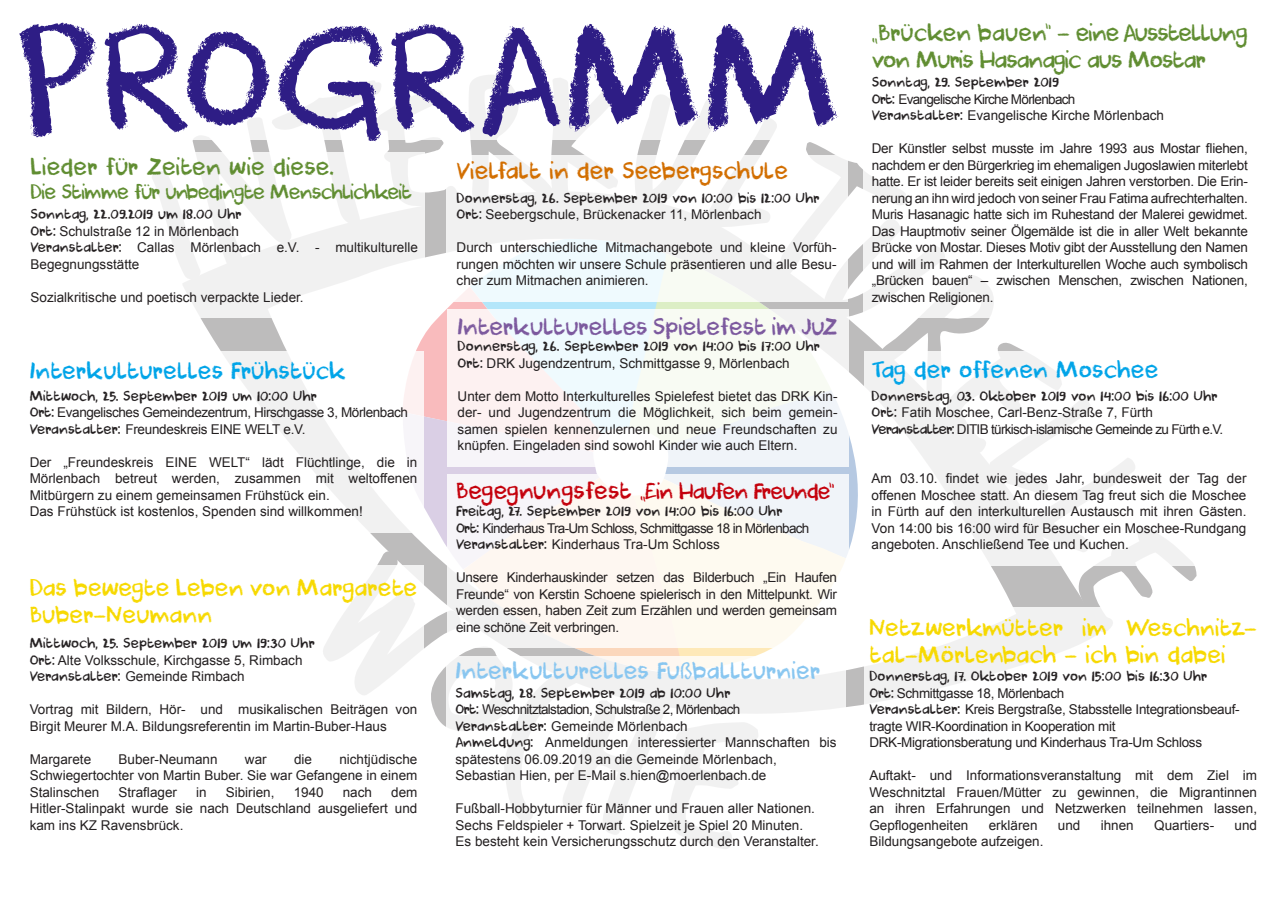
<style>
.page{position:relative;width:1280px;height:910px;background:#fff}
.page>*{position:absolute;margin:0;border:0;box-sizing:border-box;transform-origin:0 0}
.t1{font:138px "DK Cool Crayon";color:#2e1d85}
.t2{font:22.5px/27px "DK Cool Crayon";color:#f7d900}
.t3{font:22.5px/27px "DK Cool Crayon";letter-spacing:-.05em;color:#608d31}
.t4{font:22.5px "DK Cool Crayon";color:#00a4e8}
.t5{font:22.5px "DK Cool Crayon";letter-spacing:-.01em;color:#7c599e}
.t6{font:22.5px "DK Cool Crayon";color:#88c6f0}
.t7{font:22.5px "DK Cool Crayon";color:#d26e00}
.t8{font:22.5px "DK Cool Crayon";color:#608d31}
.t9{font:21px "DK Cool Crayon";letter-spacing:-.05em;color:#c4000b}
.t10{font:19.5px "DK Cool Crayon";letter-spacing:-.05em;color:#608d31}
.t11{font:13.5px/16.5px "Arial";color:#231f20;text-align:justify}
.t12{font:13.5px "DK Cool Crayon";color:#231f20}
.t13{font:13.5px "Arial";letter-spacing:-.05em;color:#231f20}
.t14{font:13.5px/16.5px "Arial";letter-spacing:-.02em;color:#231f20}
.t15{font:13.5px "Arial";letter-spacing:-.03em;color:#231f20}
.s1{font-family:"DK Cool Crayon"}
.s2{font-size:22.5px}
</style>
<div class="page">
<svg style="left:424px;top:632px;width:334px;height:95px"></svg>
<svg style="left:192px;top:140px;width:1004px;height:492px"></svg>
<div style="left:24px;top:566px;width:400px;height:280px;background:#fff"></div>
<div style="left:447px;top:155px;width:401px;height:147px;background:linear-gradient(to right,#f3f6f8,#f9f9f8)"></div>
<div style="left:447px;top:656px;width:399px;height:207px;background:linear-gradient(to right,#fafafa,#fbfbfb)"></div>
<div style="left:863px;top:16px;width:401px;height:302px;background:#fff"></div>
<div style="left:25px;top:153px;width:399px;height:165px;background:linear-gradient(to right,#fff,#f6f6f6)"></div>
<div style="left:24px;top:351px;width:400px;height:182px;background:#fff"></div>
<div style="left:447px;top:474px;width:402px;height:174px;background:linear-gradient(to right,#fbf5f3,#fbfaf4)"></div>
<div style="left:864px;top:351px;width:401px;height:215px;background:linear-gradient(to right,#f7f7f7,#fff)"></div>
<div style="left:864px;top:607px;width:400px;height:256px;background:#fff"></div>
<div style="left:447px;top:309px;width:402px;height:157px;background:#f8faf3"></div>
<p class="t1" style="left:15px;top:-7px;width:828px">PROGRAMM</p>
<p class="t8" style="left:31px;top:153px;width:305px">Lieder für Zeiten wie diese.</p>
<p class="t10" style="left:31px;top:180px;width:383px">Die Stimme für unbedingte Menschlichkeit</p>
<p class="t12" style="left:31px;top:206px;width:213px">Sonntag, 22.09.2019 um 18.00 Uhr</p>
<p class="t11" style="left:31px;top:223px;width:210px"><span class="s1">Ort:</span> Schulstraße 12 in Mörlenbach</p>
<p class="t11" style="left:31px;top:239px;width:389px"><span class="s1">Veranstalter:</span> Callas Mörlenbach e.V. - multikulturelle<br>Begegnungsstätte</p>
<p class="t11" style="left:31px;top:289px;width:275px">Sozialkritische und poetisch verpackte Lieder.</p>
<p class="t7" style="left:457px;top:157px;width:333px">Vielfalt in der Seebergschule</p>
<p class="t12" style="left:457px;top:189px;width:365px">Donnerstag, 26. September 2019 von 10:00 bis 12:00 Uhr</p>
<p class="t11" style="left:457px;top:206px;width:306px"><span class="s1">Ort:</span> Seebergschule, Brückenacker 11, Mörlenbach</p>
<p class="t11" style="left:457px;top:239px;width:381px">Durch unterschiedliche Mitmachangebote und kleine Vorfüh&shy;rungen möchten wir unsere Schule präsentieren und alle Besu&shy;cher zum Mitmachen animieren.</p>
<p class="t4" style="left:30px;top:357px;width:318px">Interkulturelles Frühstück</p>
<p class="t12" style="left:30px;top:387px;width:289px">Mittwoch, 25. September 2019 um 10:00 Uhr</p>
<p class="t15" style="left:30px;top:403px;width:380px"><span class="s1">Ort:</span> Evangelisches Gemeindezentrum, Hirschgasse 3, Mörlenbach</p>
<p class="t14" style="left:30px;top:421px;width:277px"><span class="s1">Veranstalter:</span> Freundeskreis EINE WELT e.V.</p>
<p class="t11" style="left:30px;top:454px;width:389px">Der „Freundeskreis EINE WELT“ lädt Flüchtlinge, die in Mörlenbach betreut werden, zusammen mit weltoffenen Mitbürgern zu einem gemeinsamen Frühstück ein.</p>
<p class="t11" style="left:30px;top:503px;width:335px">Das Frühstück ist kostenlos, Spenden sind willkommen!</p>
<p class="t2" style="left:30px;top:575px;width:389px">Das bewegte Leben von Margarete<br>Buber-Neumann</p>
<p class="t12" style="left:30px;top:635px;width:287px">Mittwoch, 25. September 2019 um 19:30 Uhr</p>
<p class="t11" style="left:30px;top:652px;width:274px"><span class="s1">Ort:</span> Alte Volksschule, Kirchgasse 5, Rimbach</p>
<p class="t11" style="left:30px;top:668px;width:216px"><span class="s1">Veranstalter:</span> Gemeinde Rimbach</p>
<p class="t11" style="left:30px;top:701px;width:389px">Vortrag mit Bildern, Hör- und musikalischen Beiträgen von<br>Birgit Meurer M.A. Bildungsreferentin im Martin-Buber-Haus</p>
<p class="t11" style="left:30px;top:751px;width:63px">Margarete</p>
<p class="t11" style="left:119px;top:751px;width:101px">Buber-Neumann</p>
<p class="t11" style="left:245px;top:751px;width:23px">war</p>
<p class="t11" style="left:294px;top:751px;width:20px">die</p>
<p class="t11" style="left:30px;top:751px;width:389px;text-indent:310px">nichtjüdische Schwiegertochter von Martin Buber. Sie war Gefangene in einem Stalinschen</p>
<p class="t11" style="left:119px;top:784px;width:60px">Straflager</p>
<p class="t11" style="left:196px;top:784px;width:12px">in</p>
<p class="t11" style="left:226px;top:784px;width:50px">Sibirien,</p>
<p class="t11" style="left:294px;top:784px;width:32px">1940</p>
<p class="t11" style="left:343px;top:784px;width:31px">nach</p>
<p class="t11" style="left:30px;top:784px;width:389px;text-indent:361px">dem Hitler-Stalinpakt wurde sie nach Deutschland ausgeliefert und kam ins KZ Ravensbrück.</p>
<p class="t5" style="left:458px;top:312px;width:381px">Interkulturelles Spielefest im JuZ</p>
<p class="t12" style="left:458px;top:338px;width:364px">Donnerstag, 26. September 2019 von 14:00 bis 17:00 Uhr</p>
<p class="t11" style="left:458px;top:355px;width:334px"><span class="s1">Ort:</span> DRK Jugendzentrum, Schmittgasse 9, Mörlenbach</p>
<p class="t11" style="left:458px;top:388px;width:381px">Unter dem Motto Interkulturelles Spielefest bietet das DRK Kin&shy;der- und Jugendzentrum die Möglichkeit, sich beim gemein&shy;samen spielen kennenzulernen und neue Freundschaften zu knüpfen. Eingeladen sind sowohl Kinder wie auch Eltern.</p>
<p class="t9" style="left:456px;top:478px;width:380px"><span class="s2">Begegnungsfest</span> „Ein Haufen Freunde“</p>
<p class="t12" style="left:456px;top:503px;width:328px">Freitag, 27. September 2019 von 14:00 bis 16:00 Uhr</p>
<p class="t13" style="left:456px;top:519px;width:355px"><span class="s1">Ort:</span> Kinderhaus Tra-Um Schloss, Schmittgasse 18 in Mörlenbach</p>
<p class="t11" style="left:456px;top:536px;width:265px"><span class="s1">Veranstalter:</span> Kinderhaus Tra-Um Schloss</p>
<p class="t11" style="left:456px;top:569px;width:382px">Unsere Kinderhauskinder setzen das Bilderbuch „Ein Haufen Freunde“ von Kerstin Schoene spielerisch in den Mittelpunkt. Wir werden essen, haben Zeit zum Erzählen und werden gemeinsam eine schöne Zeit verbringen.</p>
<p class="t6" style="left:455px;top:657px;width:366px">Interkulturelles Fußballturnier</p>
<p class="t12" style="left:455px;top:684px;width:277px">Samstag, 28. September 2019 ab 10:00 Uhr</p>
<p class="t13" style="left:455px;top:700px;width:286px"><span class="s1">Ort:</span> Weschnitztalstadion, Schulstraße 2, Mörlenbach</p>
<p class="t11" style="left:455px;top:718px;width:234px"><span class="s1">Veranstalter:</span> Gemeinde Mörlenbach</p>
<p class="t11" style="left:455px;top:734px;width:383px"><span class="s1">Anmeldung:</span> Anmeldungen interessierter Mannschaften bis spätestens 06.09.2019 an die Gemeinde Mörlenbach,</p>
<p class="t11" style="left:455px;top:767px;width:312px">Sebastian Hien, per E-Mail s.hien@moerlenbach.de</p>
<p class="t11" style="left:455px;top:800px;width:361px">Fußball-Hobbyturnier für Männer und Frauen aller Nationen.</p>
<p class="t11" style="left:455px;top:817px;width:349px">Sechs Feldspieler + Torwart. Spielzeit je Spiel 20 Minuten.</p>
<p class="t11" style="left:455px;top:833px;width:365px">Es besteht kein Versicherungsschutz durch den Veranstalter.</p>
<p class="t3" style="left:872px;top:19px;width:378px">„Brücken bauen“ - eine Ausstellung von Muris Hasanagic aus Mostar</p>
<p class="t12" style="left:872px;top:74px;width:189px">Sonntag, 29. September 2019</p>
<p class="t13" style="left:872px;top:90px;width:205px"><span class="s1">Ort:</span> Evangelische Kirche Mörlenbach</p>
<p class="t11" style="left:872px;top:107px;width:294px"><span class="s1">Veranstalter:</span> Evangelische Kirche Mörlenbach</p>
<p class="t11" style="left:872px;top:140px;width:378px">Der Künstler selbst musste im Jahre 1993 aus Mostar fliehen, nachdem er den Bürgerkrieg im ehemaligen Jugoslawien miterlebt hatte. Er ist leider bereits seit einigen Jahren verstorben. Die Erin&shy;nerung an ihn wird jedoch von seiner Frau Fatima aufrechterhalten.<br>Muris Hasanagic hatte sich im Ruhestand der Malerei gewidmet.<br>Das Hauptmotiv seiner Ölgemälde ist die in aller Welt bekannte Brücke von Mostar. Dieses Motiv gibt der Ausstellung den Namen und will im Rahmen der Interkulturellen Woche auch symbolisch „Brücken bauen“ – zwischen Menschen, zwischen Nationen, zwischen Religionen.</p>
<p class="t4" style="left:872px;top:356px;width:288px">Tag der offenen Moschee</p>
<p class="t12" style="left:872px;top:387px;width:348px">Donnerstag, 03. Oktober 2019 von 14:00 bis 16:00 Uhr</p>
<p class="t11" style="left:872px;top:404px;width:283px"><span class="s1">Ort:</span> Fatih Moschee, Carl-Benz-Straße 7, Fürth</p>
<p class="t13" style="left:872px;top:420px;width:353px"><span class="s1">Veranstalter:</span> DITIB türkisch-islamische Gemeinde zu Fürth e.V.</p>
<p class="t11" style="left:872px;top:470px;width:376px">Am 03.10. findet wie jedes Jahr, bundesweit der Tag der offenen Moschee statt. An diesem Tag freut sich die Moschee in Fürth auf den interkulturellen Austausch mit ihren Gästen.<br>Von 14:00 bis 16:00 wird für Besucher ein Moschee-Rundgang angeboten. Anschließend Tee und Kuchen.</p>
<p class="t2" style="left:869px;top:615px;width:389px">Netzwerkmütter im Weschnitz&shy;tal-Mörlenbach - ich bin dabei</p>
<p class="t12" style="left:869px;top:668px;width:340px">Donnerstag, 17. Oktober 2019 von 15:00 bis 16:30 Uhr</p>
<p class="t15" style="left:869px;top:684px;width:196px"><span class="s1">Ort:</span> Schmittgasse 18, Mörlenbach</p>
<p class="t14" style="left:869px;top:701px;width:372px"><span class="s1">Veranstalter:</span> Kreis Bergstraße, Stabsstelle Integrationsbeauf&shy;tragte WIR-Koordination in Kooperation mit<br>DRK-Migrationsberatung und Kinderhaus Tra-Um Schloss</p>
<p class="t11" style="left:869px;top:767px;width:389px">Auftakt- und Informationsveranstaltung mit dem Ziel im Weschnitztal Frauen/Mütter zu gewinnen, die Migrantinnen an ihren Erfahrungen und Netzwerken teilnehmen lassen, Gepflogenheiten</p>
<p class="t11" style="left:989px;top:817px;width:50px">erklären</p>
<p class="t11" style="left:1058px;top:817px;width:24px">und</p>
<p class="t11" style="left:1101px;top:817px;width:35px">ihnen</p>
<p class="t11" style="left:1154px;top:817px;width:62px">Quartiers-</p>
<p class="t11" style="left:1234px;top:817px;width:24px">und</p>
<p class="t11" style="left:869px;top:833px;width:176px">Bildungsangebote aufzeigen.</p>
</div>
